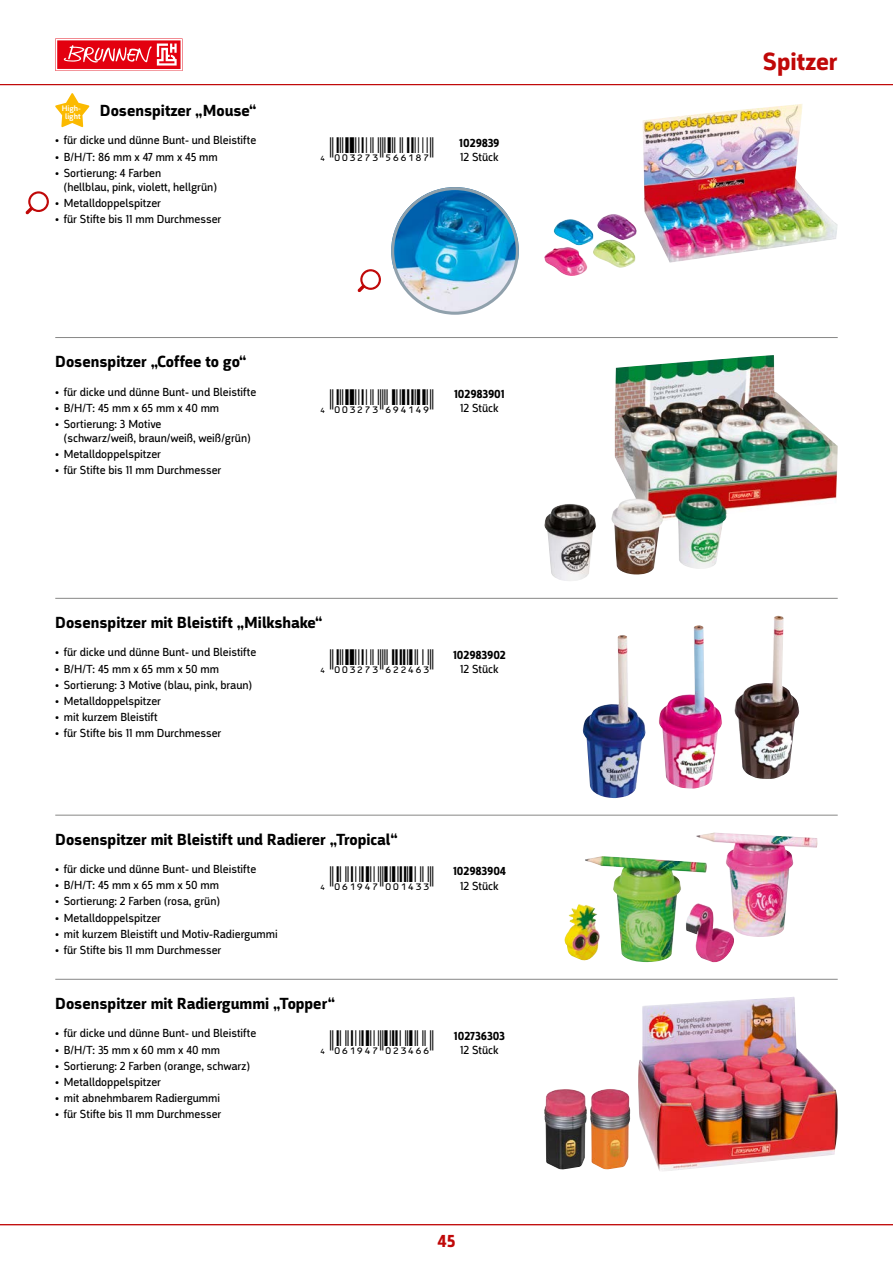
<style>
.page{position:relative;width:893px;height:1263px;background:#fff}
.page>*{position:absolute;margin:0;border:0;box-sizing:border-box;transform-origin:0 0}
.t1{font:700 25.5px "Argumentum";color:#c00808}
.t2{font:18px "ID Automation UPCEANXXS";color:#000}
.t3{font:700 18px "Argumentum";color:#c00808}
.t4{font:700 16.5px "Argumentum";color:#000}
.t5{font:12px/14px "Argumentum";color:#000}
.t6{font:700 12px "Argumentum";letter-spacing:-.02em;color:#000}
.t7{font:500 8.1px "Argumentum";color:#fff;scale:1.04 1}
</style>
<div class="page">
<div style="left:55px;top:38px;width:127px;height:33px;background:#f18b92"></div>
<div style="left:56px;top:39px;width:126px;height:32px;background:#fff"></div>
<div style="left:57px;top:40px;width:124px;height:29px;background:#e3000f"></div>
<svg style="left:64px;top:44px;width:113px;height:22px"></svg>
<hr style="left:0;top:84px;width:893px;height:1px;background:#c00808">
<hr style="left:0;top:1224px;width:893px;height:1px;background:#c00808">
<svg style="left:55px;top:93px;width:34px;height:34px"></svg>
<img style="left:598px;top:104px;width:240px;height:159px">
<hr style="left:55px;top:337px;width:783px;height:1px;background:#878786">
<img style="left:544px;top:355px;width:294px;height:226px">
<hr style="left:55px;top:598px;width:783px;height:1px;background:#878786">
<img style="left:583px;top:616px;width:216px;height:182px">
<hr style="left:55px;top:815px;width:783px;height:1px;background:#878786">
<img style="left:565px;top:832px;width:252px;height:130px">
<hr style="left:55px;top:979px;width:783px;height:1px;background:#878786">
<img style="left:544px;top:997px;width:294px;height:174px">
<img style="left:391px;top:187px;width:128px;height:128px;border-radius:64px">
<div style="left:391px;top:187px;width:128px;height:128px;border:3px solid #90a1ac;border-radius:50%"></div>
<svg style="left:357px;top:269px;width:24px;height:23px"></svg>
<svg style="left:25px;top:191px;width:24px;height:23px"></svg>
<h3 class="t4" style="left:65px;top:100px;width:193px"><sub>light</sub> Dosenspitzer „Mouse“</h3>
<p class="t5" style="left:55px;top:134px;width:202px">• für dicke und dünne Bunt- und Bleistifte</p>
<p class="t5" style="left:55px;top:150px;width:164px">• B/H/T: 86 mm x 47 mm x 45 mm</p>
<p class="t5" style="left:64px;top:166px;width:155px;text-indent:-9px">• Sortierung: 4 Farben<br>(hellblau, pink, violett, hellgrün)</p>
<p class="t5" style="left:55px;top:196px;width:107px">• Metalldoppelspitzer</p>
<p class="t5" style="left:55px;top:212px;width:168px">• für Stifte bis 11 mm Durchmesser</p>
<p class="t7" style="left:62px;top:104px;width:20px">High-</p>
<h3 class="t4" style="left:55px;top:351px;width:193px">Dosenspitzer „Coffee to go“</h3>
<p class="t5" style="left:55px;top:385px;width:202px">• für dicke und dünne Bunt- und Bleistifte</p>
<p class="t5" style="left:55px;top:401px;width:165px">• B/H/T: 45 mm x 65 mm x 40 mm</p>
<p class="t5" style="left:64px;top:417px;width:188px;text-indent:-9px">• Sortierung: 3 Motive<br>(schwarz/weiß, braun/weiß, weiß/grün)</p>
<p class="t5" style="left:55px;top:447px;width:107px">• Metalldoppelspitzer</p>
<p class="t5" style="left:55px;top:463px;width:168px">• für Stifte bis 11 mm Durchmesser</p>
<h2 class="t2" style="left:315px;top:135px;width:120px">Y(0A32HD*PQQLSR(</h2>
<p class="t6" style="left:459px;top:135px;width:42px">1029839</p>
<p class="t5" style="left:460px;top:150px;width:40px">12 Stück</p>
<h2 class="t2" style="left:315px;top:387px;width:191px">Y(0A32HD*QTOLOT( <sup>102983901</sup></h2>
<p class="t5" style="left:460px;top:401px;width:40px">12 Stück</p>
<h3 class="t4" style="left:55px;top:612px;width:269px">Dosenspitzer mit Bleistift „Milkshake“</h3>
<p class="t5" style="left:55px;top:646px;width:202px">• für dicke und dünne Bunt- und Bleistifte</p>
<p class="t5" style="left:55px;top:662px;width:165px">• B/H/T: 45 mm x 65 mm x 50 mm</p>
<p class="t5" style="left:55px;top:678px;width:198px">• Sortierung: 3 Motive (blau, pink, braun)</p>
<p class="t5" style="left:55px;top:694px;width:107px">• Metalldoppelspitzer</p>
<p class="t5" style="left:55px;top:710px;width:104px">• mit kurzem Bleistift</p>
<p class="t5" style="left:55px;top:726px;width:168px">• für Stifte bis 11 mm Durchmesser</p>
<h2 class="t2" style="left:315px;top:647px;width:192px">Y(0A32HD*QMMOQN( <sup>102983902</sup></h2>
<p class="t5" style="left:460px;top:662px;width:40px">12 Stück</p>
<h3 class="t4" style="left:55px;top:829px;width:344px">Dosenspitzer mit Bleistift und Radierer „Tropical“</h3>
<p class="t5" style="left:55px;top:862px;width:202px">• für dicke und dünne Bunt- und Bleistifte</p>
<p class="t5" style="left:55px;top:879px;width:165px">• B/H/T: 45 mm x 65 mm x 50 mm</p>
<p class="t5" style="left:55px;top:895px;width:166px">• Sortierung: 2 Farben (rosa, grün)</p>
<p class="t5" style="left:55px;top:911px;width:107px">• Metalldoppelspitzer</p>
<p class="t5" style="left:55px;top:927px;width:224px">• mit kurzem Bleistift und Motiv-Radiergummi</p>
<p class="t5" style="left:55px;top:943px;width:168px">• für Stifte bis 11 mm Durchmesser</p>
<h2 class="t2" style="left:315px;top:864px;width:192px">Y(0G19EH*KKLONN( <sup>102983904</sup></h2>
<p class="t5" style="left:460px;top:879px;width:40px">12 Stück</p>
<h3 class="t4" style="left:55px;top:993px;width:281px">Dosenspitzer mit Radiergummi „Topper“</h3>
<p class="t5" style="left:55px;top:1027px;width:202px">• für dicke und dünne Bunt- und Bleistifte</p>
<p class="t5" style="left:55px;top:1043px;width:166px">• B/H/T: 35 mm x 60 mm x 40 mm</p>
<p class="t5" style="left:55px;top:1059px;width:196px">• Sortierung: 2 Farben (orange, schwarz)</p>
<p class="t5" style="left:55px;top:1075px;width:107px">• Metalldoppelspitzer</p>
<p class="t5" style="left:55px;top:1091px;width:166px">• mit abnehmbarem Radiergummi</p>
<p class="t5" style="left:55px;top:1107px;width:168px">• für Stifte bis 11 mm Durchmesser</p>
<h2 class="t2" style="left:315px;top:1028px;width:191px">Y(0G19EH*KMNOQQ( <sup>102736303</sup></h2>
<p class="t5" style="left:460px;top:1043px;width:40px">12 Stück</p>
<h2 class="t3" style="left:437px;top:1230px;width:20px">45</h2>
<h1 class="t1" style="left:762px;top:46px;width:77px">Spitzer</h1>
</div>
